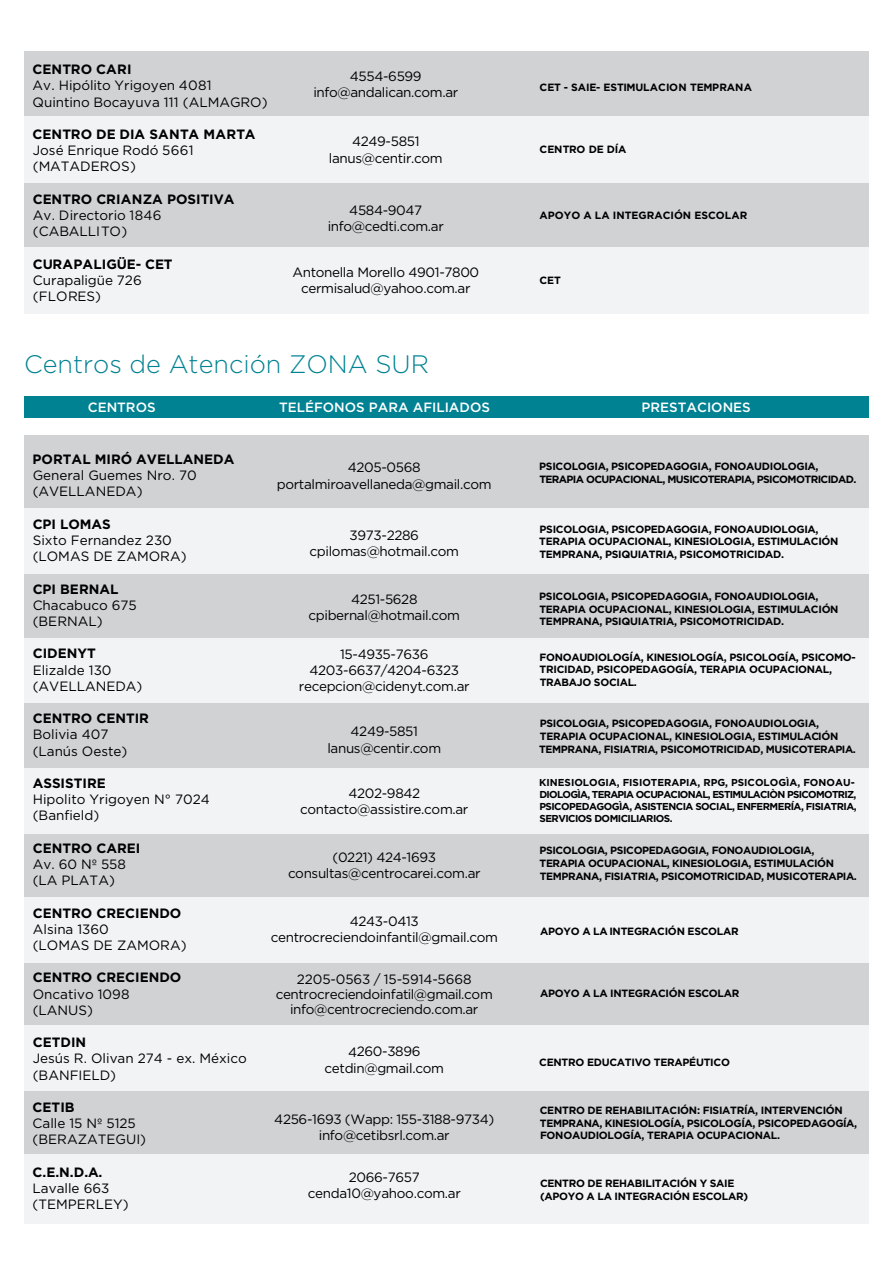
<style>
.page{position:relative;width:893px;height:1263px;background:#fff}
.page>*{position:absolute;margin:0;border:0;box-sizing:border-box;transform-origin:0 0}
.t1{font:300 25.35px "Gotham";color:#008293}
.t2{font:13.5px/16.2px "Gotham";letter-spacing:-.025em;color:#000001;text-align:center}
.t3{font:13.5px/16.2px "Gotham";color:#000001}
.t4{font:700 13.5px "Gotham";color:#000001}
.t5{font:500 13.35px "Gotham";color:#fff}
.t6{font:700 10.5px/12.6px "Gotham";letter-spacing:-.03em;color:#000001}
.t7{font:700 10.5px/12.6px "Gotham";letter-spacing:-.055em;color:#000001}
.t8{font:700 10.5px "Gotham";color:#000001}
.t9{font:700 10.05px/12px "Gotham";letter-spacing:-.055em;color:#000001}
</style>
<div class="page">
<div style="left:24px;top:574px;width:845px;height:64px;background:#d1d2d4"></div>
<div style="left:24px;top:638px;width:845px;height:65px;background:#f2f3f4"></div>
<div style="left:24px;top:436px;width:845px;height:72px;background:#d1d2d4"></div>
<div style="left:24px;top:508px;width:845px;height:66px;background:#f2f3f4"></div>
<div style="left:24px;top:834px;width:845px;height:63px;background:#d1d2d4"></div>
<div style="left:24px;top:703px;width:845px;height:65px;background:#d1d2d4"></div>
<div style="left:24px;top:768px;width:845px;height:66px;background:#f2f3f4"></div>
<div style="left:24px;top:962px;width:845px;height:64px;background:#d1d2d4"></div>
<div style="left:24px;top:1091px;width:845px;height:63px;background:#d1d2d4"></div>
<div style="left:24px;top:897px;width:845px;height:65px;background:#f2f3f4"></div>
<div style="left:24px;top:1026px;width:845px;height:65px;background:#f2f3f4"></div>
<div style="left:24px;top:1154px;width:845px;height:70px;background:#f2f3f4"></div>
<div style="left:24px;top:396px;width:845px;height:22px;background:#008293"></div>
<div style="left:24px;top:52px;width:845px;height:64px;background:#d1d2d4"></div>
<div style="left:24px;top:116px;width:845px;height:66px;background:#f2f3f4"></div>
<div style="left:24px;top:183px;width:845px;height:64px;background:#d1d2d4"></div>
<div style="left:24px;top:247px;width:845px;height:67px;background:#f2f3f4"></div>
<p class="t4" style="left:33px;top:61px;width:101px">CENTRO CARI</p>
<p class="t3" style="left:33px;top:77px;width:237px">Av. Hipólito Yrigoyen 4081<br>Quintino Bocayuva 111 (ALMAGRO)</p>
<p class="t4" style="left:33px;top:125px;width:224px">CENTRO DE DIA SANTA MARTA</p>
<p class="t3" style="left:33px;top:142px;width:162px">José Enrique Rodó 5661 (MATADEROS)</p>
<p class="t4" style="left:33px;top:190px;width:203px">CENTRO CRIANZA POSITIVA</p>
<p class="t3" style="left:33px;top:207px;width:130px">Av. Directorio 1846 (CABALLITO)</p>
<p class="t4" style="left:33px;top:255px;width:141px">CURAPALIGÜE- CET</p>
<p class="t3" style="left:33px;top:272px;width:111px">Curapaligüe 726 (FLORES)</p>
<p class="t2" style="left:313px;top:68px;width:146px">4554-6599 info@andalican.com.ar</p>
<p class="t2" style="left:329px;top:133px;width:115px">4249-5851 lanus@centir.com</p>
<p class="t2" style="left:328px;top:202px;width:118px">4584-9047 info@cedti.com.ar</p>
<p class="t2" style="left:292px;top:263px;width:188px">Antonella Morello 4901-7800 cermisalud@yahoo.com.ar</p>
<p class="t6" style="left:539px;top:81px;width:214px">CET - SAIE- ESTIMULACION TEMPRANA</p>
<p class="t6" style="left:540px;top:143px;width:88px">CENTRO DE DÍA</p>
<p class="t8" style="left:540px;top:208px;width:209px">APOYO A LA INTEGRACIÓN ESCOLAR</p>
<p class="t6" style="left:539px;top:274px;width:23px">CET</p>
<h1 class="t1" style="left:24px;top:348px;width:406px">Centros de Atención ZONA SUR</h1>
<p class="t5" style="left:279px;top:398px;width:212px">TELÉFONOS PARA AFILIADOS</p>
<p class="t5" style="left:642px;top:398px;width:111px">PRESTACIONES</p>
<p class="t4" style="left:33px;top:450px;width:203px">PORTAL MIRÓ AVELLANEDA</p>
<p class="t3" style="left:33px;top:467px;width:166px">General Guemes Nro. 70 (AVELLANEDA)</p>
<p class="t4" style="left:33px;top:515px;width:80px">CPI LOMAS</p>
<p class="t3" style="left:33px;top:532px;width:155px">Sixto Fernandez 230 (LOMAS DE ZAMORA)</p>
<p class="t4" style="left:33px;top:580px;width:87px">CPI BERNAL</p>
<p class="t3" style="left:33px;top:597px;width:106px">Chacabuco 675 (BERNAL)</p>
<p class="t4" style="left:33px;top:645px;width:65px">CIDENYT</p>
<p class="t3" style="left:33px;top:661px;width:111px">Elizalde 130 (AVELLANEDA)</p>
<p class="t4" style="left:33px;top:709px;width:118px">CENTRO CENTIR</p>
<p class="t3" style="left:33px;top:726px;width:96px">Bolivia 407 (Lanús Oeste)</p>
<p class="t4" style="left:33px;top:774px;width:75px">ASSISTIRE</p>
<p class="t3" style="left:33px;top:791px;width:179px">Hipolito Yrigoyen N° 7024 (Banfield)</p>
<p class="t4" style="left:33px;top:839px;width:109px">CENTRO CAREI</p>
<p class="t3" style="left:33px;top:856px;width:95px">Av. 60 Nº 558 (LA PLATA)</p>
<p class="t4" style="left:33px;top:904px;width:150px">CENTRO CRECIENDO</p>
<p class="t3" style="left:33px;top:921px;width:155px">Alsina 1360<br>(LOMAS DE ZAMORA)</p>
<p class="t4" style="left:33px;top:969px;width:150px">CENTRO CRECIENDO</p>
<p class="t3" style="left:33px;top:985px;width:98px">Oncativo 1098 (LANUS)</p>
<p class="t4" style="left:33px;top:1033px;width:55px">CETDIN</p>
<p class="t3" style="left:33px;top:1050px;width:216px">Jesús R. Olivan 274 - ex. México (BANFIELD)</p>
<p class="t4" style="left:33px;top:1098px;width:44px">CETIB</p>
<p class="t3" style="left:33px;top:1115px;width:115px">Calle 15 Nº 5125 (BERAZATEGUI)</p>
<p class="t4" style="left:33px;top:1163px;width:71px">C.E.N.D.A.</p>
<p class="t3" style="left:33px;top:1180px;width:98px">Lavalle 663 (TEMPERLEY)</p>
<p class="t5" style="left:88px;top:398px;width:69px">CENTROS</p>
<p class="t7" style="left:539px;top:460px;width:319px">PSICOLOGIA, PSICOPEDAGOGIA, FONOAUDIOLOGIA,<br>TERAPIA OCUPACIONAL, MUSICOTERAPIA, PSICOMOTRICIDAD.</p>
<p class="t2" style="left:277px;top:459px;width:216px">4205-0568 portalmiroavellaneda@gmail.com</p>
<p class="t2" style="left:310px;top:526px;width:151px">3973-2286 cpilomas@hotmail.com</p>
<p class="t2" style="left:309px;top:591px;width:153px">4251-5628 cpibernal@hotmail.com</p>
<p class="t2" style="left:299px;top:646px;width:172px">15-4935-7636<br>4203-6637/4204-6323 recepcion@cidenyt.com.ar</p>
<p class="t2" style="left:327px;top:723px;width:115px">4249-5851 lanus@centir.com</p>
<p class="t2" style="left:300px;top:784px;width:170px">4202-9842 contacto@assistire.com.ar</p>
<p class="t2" style="left:288px;top:849px;width:194px">(0221) 424-1693 consultas@centrocarei.com.ar</p>
<p class="t2" style="left:271px;top:913px;width:229px">4243-0413 centrocreciendoinfantil@gmail.com</p>
<p class="t2" style="left:276px;top:971px;width:218px;line-height:15px">2205-0563 / 15-5914-5668 centrocreciendoinfatil@gmail.com info@centrocreciendo.com.ar</p>
<p class="t2" style="left:325px;top:1043px;width:121px">4260-3896 cetdin@gmail.com</p>
<p class="t2" style="left:274px;top:1110px;width:221px">4256-1693 (Wapp: 155-3188-9734) info@cetibsrl.com.ar</p>
<p class="t2" style="left:308px;top:1168px;width:155px">2066-7657 cenda10@yahoo.com.ar</p>
<p class="t6" style="left:539px;top:522px;width:301px">PSICOLOGIA, PSICOPEDAGOGIA, FONOAUDIOLOGIA,<br>TERAPIA OCUPACIONAL, KINESIOLOGIA, ESTIMULACIÓN<br>TEMPRANA, PSIQUIATRIA, PSICOMOTRICIDAD.</p>
<p class="t6" style="left:539px;top:590px;width:301px">PSICOLOGIA, PSICOPEDAGOGIA, FONOAUDIOLOGIA,<br>TERAPIA OCUPACIONAL, KINESIOLOGIA, ESTIMULACIÓN<br>TEMPRANA, PSIQUIATRIA, PSICOMOTRICIDAD.</p>
<p class="t6" style="left:539px;top:650px;width:318px">FONOAUDIOLOGÍA, KINESIOLOGÍA, PSICOLOGÍA, PSICOMO-<br>TRICIDAD, PSICOPEDAGOGÍA, TERAPIA OCUPACIONAL,<br>TRABAJO SOCIAL.</p>
<p class="t6" style="left:539px;top:717px;width:318px">PSICOLOGIA, PSICOPEDAGOGIA, FONOAUDIOLOGIA,<br>TERAPIA OCUPACIONAL, KINESIOLOGIA, ESTIMULACIÓN<br>TEMPRANA, FISIATRIA, PSICOMOTRICIDAD, MUSICOTERAPIA.</p>
<p class="t9" style="left:539px;top:776px;width:319px">KINESIOLOGIA, FISIOTERAPIA, RPG, PSICOLOGÌA, FONOAU-DIOLOGÌA, TERAPIA OCUPACIONAL, ESTIMULACIÒN PSICOMOTRIZ, PSICOPEDAGOGÌA, ASISTENCIA SOCIAL, ENFERMERÍA, FISIATRIA, SERVICIOS DOMICILIARIOS.</p>
<p class="t6" style="left:539px;top:844px;width:319px">PSICOLOGIA, PSICOPEDAGOGIA, FONOAUDIOLOGIA,<br>TERAPIA OCUPACIONAL, KINESIOLOGIA, ESTIMULACIÓN<br>TEMPRANA, FISIATRIA, PSICOMOTRICIDAD, MUSICOTERAPIA.</p>
<p class="t6" style="left:540px;top:925px;width:200px">APOYO A LA INTEGRACIÓN ESCOLAR</p>
<p class="t6" style="left:540px;top:987px;width:201px">APOYO A LA INTEGRACIÓN ESCOLAR</p>
<p class="t6" style="left:539px;top:1056px;width:192px">CENTRO EDUCATIVO TERAPÉUTICO</p>
<p class="t6" style="left:540px;top:1104px;width:319px">CENTRO DE REHABILITACIÓN: FISIATRÍA, INTERVENCIÓN<br>TEMPRANA, KINESIOLOGÍA, PSICOLOGÍA, PSICOPEDAGOGÍA,<br>FONOAUDIOLOGÍA, TERAPIA OCUPACIONAL.</p>
<p class="t6" style="left:540px;top:1177px;width:209px">CENTRO DE REHABILITACIÓN Y SAIE (APOYO A LA INTEGRACIÓN ESCOLAR)</p>
</div>
